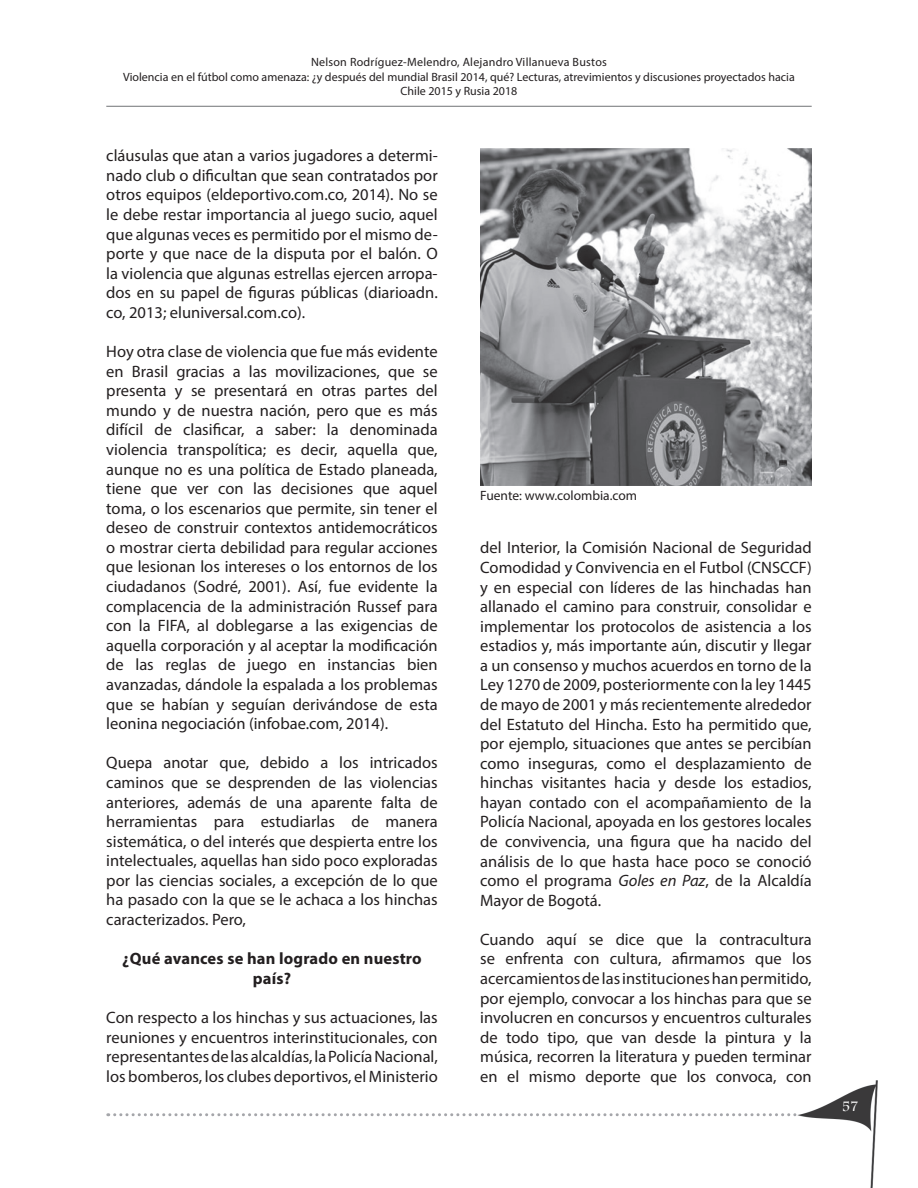
<style>
.page{position:relative;width:918px;height:1188px;background:#fff}
.page>*{position:absolute;margin:0;border:0;box-sizing:border-box;transform-origin:0 0}
.t1{font:16.5px/19.6px "Myriad Pro";color:#231f20;text-align:justify}
.t2{font:700 16.5px/19.6px "Myriad Pro";letter-spacing:.01em;color:#231f20;text-align:center}
.t3{font:15px "Footlight MT Light";color:#fff}
.t4{font:13.5px "Myriad Pro";color:#231f20}
.t5{font:12px/14.4px "Myriad Pro";color:#231f20;text-align:center}
.s1{font-style:italic}
</style>
<div class="page">
<hr style="left:106px;top:106px;width:706px;height:1px;background:#808285">
<svg style="left:108px;top:1113px;width:689px;height:3px"></svg>
<img style="left:797px;top:1080px;width:80px;height:108px">
<img style="left:480px;top:149px;width:332px;height:336px">
<p class="t5" style="left:123px;top:55px;width:673px">Nelson Rodríguez-Melendro, Alejandro Villanueva Bustos<br>Violencia en el fútbol como amenaza: ¿y después del mundial Brasil 2014, qué? Lecturas, atrevimientos y discusiones proyectados hacia<br>Chile 2015 y Rusia 2018</p>
<p class="t1" style="left:106px;top:146px;width:333px">cláusulas que atan a varios jugadores a determi&shy;nado club o dificultan que sean contratados por otros equipos (eldeportivo.com.co, 2014). No se le debe restar importancia al juego sucio, aquel que algunas veces es permitido por el mismo de&shy;porte y que nace de la disputa por el balón. O la violencia que algunas estrellas ejercen arropa&shy;dos en su papel de figuras públicas (diarioadn. co, 2013; eluniversal.com.co).</p>
<p class="t1" style="left:106px;top:341px;width:333px">Hoy otra clase de violencia que fue más evidente en Brasil gracias a las movilizaciones, que se presenta y se presentará en otras partes del mundo y de nuestra nación, pero que es más difícil de clasificar, a saber: la denominada violencia transpolítica; es decir, aquella que, aunque no es una política de Estado planeada, tiene que ver con las decisiones que aquel toma, o los escenarios que permite, sin tener el deseo de construir contextos antidemocráticos o mostrar cierta debilidad para regular acciones que lesionan los intereses o los entornos de los ciudadanos (Sodré, 2001). Así, fue evidente la complacencia de la administración Russef para con la FIFA, al doblegarse a las exigencias de aquella corporación y al aceptar la modificación de las reglas de juego en instancias bien avanzadas, dándole la espalada a los problemas que se habían y seguían derivándose de esta leonina negociación (infobae.com, 2014).</p>
<p class="t1" style="left:106px;top:753px;width:333px">Quepa anotar que, debido a los intricados caminos que se desprenden de las violencias anteriores, además de una aparente falta de herramientas para estudiarlas de manera sistemática, o del interés que despierta entre los intelectuales, aquellas han sido poco exploradas por las ciencias sociales, a excepción de lo que ha pasado con la que se le achaca a los hinchas caracterizados. Pero,</p>
<p class="t2" style="left:122px;top:948px;width:301px">¿Qué avances se han logrado en nuestro país?</p>
<p class="t1" style="left:106px;top:1007px;width:333px">Con respecto a los hinchas y sus actuaciones, las reuniones y encuentros interinstitucionales, con representantes de las alcaldías, la Policía Nacional, los bomberos, los clubes deportivos, el Ministerio</p>
<p class="t4" style="left:480px;top:487px;width:158px">Fuente: www.colombia.com</p>
<p class="t1" style="left:480px;top:538px;width:333px">del Interior, la Comisión Nacional de Seguridad Comodidad y Convivencia en el Futbol (CNSCCF) y en especial con líderes de las hinchadas han allanado el camino para construir, consolidar e implementar los protocolos de asistencia a los estadios y, más importante aún, discutir y llegar a un consenso y muchos acuerdos en torno de la Ley 1270 de 2009, posteriormente con la ley 1445 de mayo de 2001 y más recientemente alrededor del Estatuto del Hincha. Esto ha permitido que, por ejemplo, situaciones que antes se percibían como inseguras, como el desplazamiento de hinchas visitantes hacia y desde los estadios, hayan contado con el acompañamiento de la Policía Nacional, apoyada en los gestores locales de convivencia, una figura que ha nacido del análisis de lo que hasta hace poco se conoció como el programa <span class="s1">Goles en Paz</span>, de la Alcaldía Mayor de Bogotá.</p>
<p class="t1" style="left:480px;top:929px;width:333px">Cuando aquí se dice que la contracultura se enfrenta con cultura, afirmamos que los acercamientos de las instituciones han permitido, por ejemplo, convocar a los hinchas para que se involucren en concursos y encuentros culturales de todo tipo, que van desde la pintura y la música, recorren la literatura y pueden terminar en el mismo deporte que los convoca, con</p>
<p class="t3" style="left:842px;top:1097px;width:18px">57</p>
</div>
